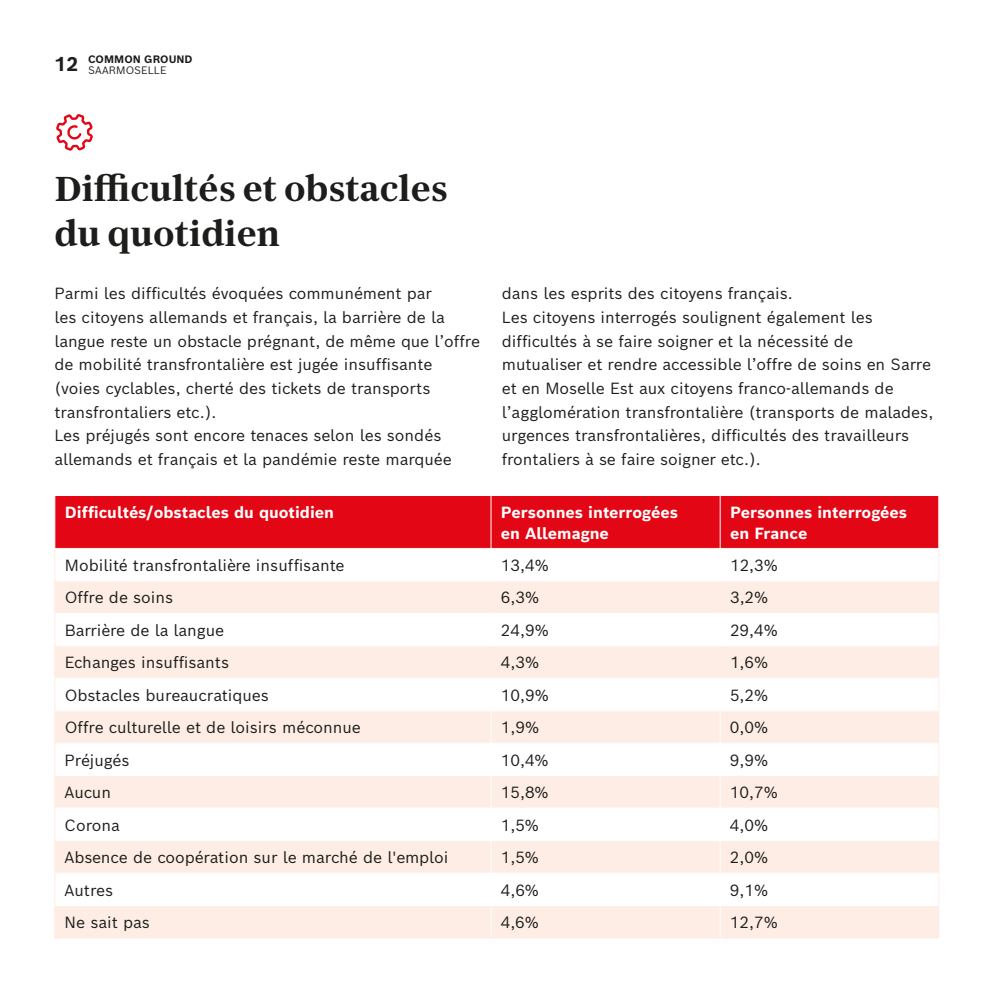
<style>
.page{position:relative;width:993px;height:993px;background:#fff}
.page>*{position:absolute;margin:0;border:0;box-sizing:border-box;transform-origin:0 0}
.t1{font:700 35px/45.5px "Bosch Serif";color:#1d1d1b}
.t2{font:15.75px/23.6px "Bosch Sans";color:#1d1d1b}
.t3{font:700 15.75px/20.5px "Bosch Sans";color:#fff}
.t4{font:700 10.5px/10.5px "Bosch Sans";letter-spacing:.005em;color:#1d1d1b}
.s1{font-size:19.25px}
.s2{font-weight:400}
</style>
<div class="page">
<svg style="left:56px;top:114px;width:37px;height:37px"></svg>
<div style="left:55px;top:496px;width:883px;height:52px;background:#e30614"></div>
<svg style="left:55px;top:581px;width:883px;height:356px;fill:#fdede5"></svg>
<hr style="left:490px;top:495px;width:1px;height:53px;background:#fff">
<hr style="left:719px;top:495px;width:1px;height:53px;background:#fff">
<hr style="left:490px;top:581px;width:1px;height:32px;background:#fdede5">
<hr style="left:719px;top:581px;width:1px;height:32px;background:#fdede5">
<hr style="left:55px;top:613px;width:436px;height:1px;background:#fff">
<hr style="left:491px;top:613px;width:229px;height:1px;background:#fff">
<hr style="left:720px;top:613px;width:218px;height:1px;background:#fff">
<hr style="left:490px;top:613px;width:1px;height:32px;background:#fff">
<hr style="left:719px;top:613px;width:1px;height:32px;background:#fff">
<hr style="left:55px;top:645px;width:436px;height:1px;background:#fff">
<hr style="left:491px;top:645px;width:229px;height:1px;background:#fff">
<hr style="left:720px;top:645px;width:218px;height:1px;background:#fff">
<hr style="left:490px;top:645px;width:1px;height:32px;background:#fdede5">
<hr style="left:719px;top:645px;width:1px;height:32px;background:#fdede5">
<hr style="left:55px;top:677px;width:436px;height:1px;background:#fff">
<hr style="left:491px;top:677px;width:229px;height:1px;background:#fff">
<hr style="left:720px;top:677px;width:218px;height:1px;background:#fff">
<hr style="left:490px;top:678px;width:1px;height:32px;background:#fff">
<hr style="left:719px;top:678px;width:1px;height:32px;background:#fff">
<hr style="left:55px;top:710px;width:436px;height:1px;background:#fff">
<hr style="left:491px;top:710px;width:229px;height:1px;background:#fff">
<hr style="left:720px;top:710px;width:218px;height:1px;background:#fff">
<hr style="left:490px;top:710px;width:1px;height:32px;background:#fff">
<hr style="left:719px;top:710px;width:1px;height:32px;background:#fff">
<hr style="left:55px;top:742px;width:436px;height:1px;background:#fff">
<hr style="left:491px;top:742px;width:229px;height:1px;background:#fff">
<hr style="left:720px;top:742px;width:218px;height:1px;background:#fff">
<hr style="left:490px;top:743px;width:1px;height:32px;background:#fff">
<hr style="left:719px;top:743px;width:1px;height:32px;background:#fff">
<hr style="left:55px;top:775px;width:436px;height:1px;background:#fff">
<hr style="left:491px;top:775px;width:229px;height:1px;background:#fff">
<hr style="left:720px;top:775px;width:218px;height:1px;background:#fff">
<hr style="left:490px;top:775px;width:1px;height:32px;background:#fff">
<hr style="left:719px;top:775px;width:1px;height:32px;background:#fff">
<hr style="left:55px;top:807px;width:436px;height:1px;background:#fff">
<hr style="left:491px;top:807px;width:229px;height:1px;background:#fff">
<hr style="left:720px;top:807px;width:218px;height:1px;background:#fff">
<hr style="left:490px;top:808px;width:1px;height:32px;background:#fff">
<hr style="left:719px;top:808px;width:1px;height:32px;background:#fff">
<hr style="left:55px;top:840px;width:436px;height:1px;background:#fff">
<hr style="left:491px;top:840px;width:229px;height:1px;background:#fff">
<hr style="left:490px;top:840px;width:1px;height:32px;background:#fff">
<hr style="left:720px;top:840px;width:218px;height:1px;background:#fff">
<hr style="left:719px;top:840px;width:1px;height:32px;background:#fff">
<hr style="left:55px;top:872px;width:436px;height:1px;background:#fff">
<hr style="left:491px;top:872px;width:229px;height:1px;background:#fff">
<hr style="left:720px;top:872px;width:218px;height:1px;background:#fff">
<hr style="left:490px;top:873px;width:1px;height:32px;background:#fff">
<hr style="left:719px;top:873px;width:1px;height:32px;background:#fff">
<hr style="left:55px;top:904px;width:436px;height:1px;background:#fff">
<hr style="left:491px;top:904px;width:229px;height:1px;background:#fff">
<hr style="left:490px;top:905px;width:1px;height:32px;background:#fff">
<hr style="left:720px;top:904px;width:218px;height:1px;background:#fff">
<hr style="left:719px;top:905px;width:1px;height:32px;background:#fff">
<hr style="left:55px;top:548px;width:436px;height:1px;background:#fdede5">
<hr style="left:54px;top:548px;width:1px;height:32px;background:#fdede5">
<hr style="left:491px;top:548px;width:229px;height:1px;background:#fdede5">
<hr style="left:720px;top:548px;width:218px;height:1px;background:#fdede5">
<hr style="left:938px;top:548px;width:1px;height:32px;background:#fdede5">
<hr style="left:54px;top:580px;width:1px;height:33px;background:#fdede5">
<hr style="left:938px;top:580px;width:1px;height:33px;background:#fdede5">
<hr style="left:54px;top:613px;width:1px;height:32px;background:#fdede5">
<hr style="left:938px;top:613px;width:1px;height:32px;background:#fdede5">
<hr style="left:54px;top:645px;width:1px;height:33px;background:#fdede5">
<hr style="left:938px;top:645px;width:1px;height:33px;background:#fdede5">
<hr style="left:54px;top:678px;width:1px;height:32px;background:#fdede5">
<hr style="left:938px;top:678px;width:1px;height:32px;background:#fdede5">
<hr style="left:54px;top:710px;width:1px;height:33px;background:#fdede5">
<hr style="left:938px;top:710px;width:1px;height:33px;background:#fdede5">
<hr style="left:54px;top:743px;width:1px;height:32px;background:#fdede5">
<hr style="left:938px;top:743px;width:1px;height:32px;background:#fdede5">
<hr style="left:54px;top:775px;width:1px;height:32px;background:#fdede5">
<hr style="left:938px;top:775px;width:1px;height:32px;background:#fdede5">
<hr style="left:54px;top:807px;width:1px;height:33px;background:#fdede5">
<hr style="left:938px;top:807px;width:1px;height:33px;background:#fdede5">
<hr style="left:54px;top:840px;width:1px;height:32px;background:#fdede5">
<hr style="left:938px;top:840px;width:1px;height:32px;background:#fdede5">
<hr style="left:54px;top:872px;width:1px;height:33px;background:#fdede5">
<hr style="left:938px;top:872px;width:1px;height:33px;background:#fdede5">
<hr style="left:54px;top:905px;width:1px;height:32px;background:#fdede5">
<hr style="left:938px;top:905px;width:1px;height:32px;background:#fdede5">
<hr style="left:55px;top:937px;width:436px;height:1px;background:#fdede5">
<hr style="left:491px;top:937px;width:229px;height:1px;background:#fdede5">
<hr style="left:720px;top:937px;width:218px;height:1px;background:#fdede5">
<p class="t4" style="left:88px;top:53px;width:106px;text-indent:-33px"><span class="s1">12</span> COMMON GROUND<br><span class="s2">SAARMOSELLE</span></p>
<h1 class="t1" style="left:55px;top:164px;width:394px">Difficultés et obstacles du quotidien</h1>
<p class="t2" style="left:54px;top:280px;width:427px">Parmi les difficultés évoquées communément par<br>les citoyens allemands et français, la barrière de la langue reste un obstacle prégnant, de même que l’offre de mobilité transfrontalière est jugée insuffisante (voies cyclables, cherté des tickets de transports transfrontaliers etc.).<br>Les préjugés sont encore tenaces selon les sondés allemands et français et la pandémie reste marquée</p>
<p class="t3" style="left:65px;top:500px;width:271px">Difficultés/obstacles du quotidien</p>
<p class="t3" style="left:501px;top:500px;width:178px">Personnes interrogées en Allemagne</p>
<p class="t3" style="left:729px;top:500px;width:178px">Personnes interrogées en France</p>
<p class="t2" style="left:65px;top:552px;width:281px">Mobilité transfrontalière insuffisante</p>
<p class="t2" style="left:501px;top:552px;width:49px">13,4%</p>
<p class="t2" style="left:729px;top:552px;width:49px">12,3%</p>
<p class="t2" style="left:65px;top:584px;width:110px">Offre de soins</p>
<p class="t2" style="left:500px;top:584px;width:40px">6,3%</p>
<p class="t2" style="left:729px;top:584px;width:40px">3,2%</p>
<p class="t2" style="left:65px;top:616px;width:161px">Barrière de la langue</p>
<p class="t2" style="left:500px;top:616px;width:49px">24,9%</p>
<p class="t2" style="left:729px;top:616px;width:49px">29,4%</p>
<p class="t2" style="left:65px;top:649px;width:166px">Echanges insuffisants</p>
<p class="t2" style="left:500px;top:649px;width:40px">4,3%</p>
<p class="t2" style="left:729px;top:649px;width:40px">1,6%</p>
<p class="t2" style="left:65px;top:681px;width:206px">Obstacles bureaucratiques</p>
<p class="t2" style="left:500px;top:681px;width:49px">10,9%</p>
<p class="t2" style="left:729px;top:681px;width:40px">5,2%</p>
<p class="t2" style="left:65px;top:714px;width:297px">Offre culturelle et de loisirs méconnue</p>
<p class="t2" style="left:500px;top:714px;width:40px">1,9%</p>
<p class="t2" style="left:729px;top:714px;width:40px">0,0%</p>
<p class="t2" style="left:65px;top:746px;width:66px">Préjugés</p>
<p class="t2" style="left:500px;top:746px;width:49px">10,4%</p>
<p class="t2" style="left:729px;top:746px;width:40px">9,9%</p>
<p class="t2" style="left:65px;top:779px;width:48px">Aucun</p>
<p class="t2" style="left:500px;top:779px;width:49px">15,8%</p>
<p class="t2" style="left:729px;top:779px;width:49px">10,7%</p>
<p class="t2" style="left:65px;top:811px;width:57px">Corona</p>
<p class="t2" style="left:500px;top:811px;width:40px">1,5%</p>
<p class="t2" style="left:729px;top:811px;width:40px">4,0%</p>
<p class="t2" style="left:65px;top:844px;width:385px">Absence de coopération sur le marché de l'emploi</p>
<p class="t2" style="left:500px;top:844px;width:40px">1,5%</p>
<p class="t2" style="left:729px;top:844px;width:40px">2,0%</p>
<p class="t2" style="left:65px;top:876px;width:50px">Autres</p>
<p class="t2" style="left:500px;top:876px;width:40px">4,6%</p>
<p class="t2" style="left:729px;top:876px;width:40px">9,1%</p>
<p class="t2" style="left:65px;top:908px;width:87px">Ne sait pas</p>
<p class="t2" style="left:500px;top:908px;width:40px">4,6%</p>
<p class="t2" style="left:729px;top:908px;width:49px">12,7%</p>
<p class="t2" style="left:501px;top:280px;width:433px">dans les esprits des citoyens français.<br>Les citoyens interrogés soulignent également les difficultés à se faire soigner et la nécessité de mutualiser et rendre accessible l’offre de soins en Sarre et en Moselle Est aux citoyens franco-allemands de l’agglomération transfrontalière (transports de malades, urgences transfrontalières, difficultés des travailleurs frontaliers à se faire soigner etc.).</p>
</div>
